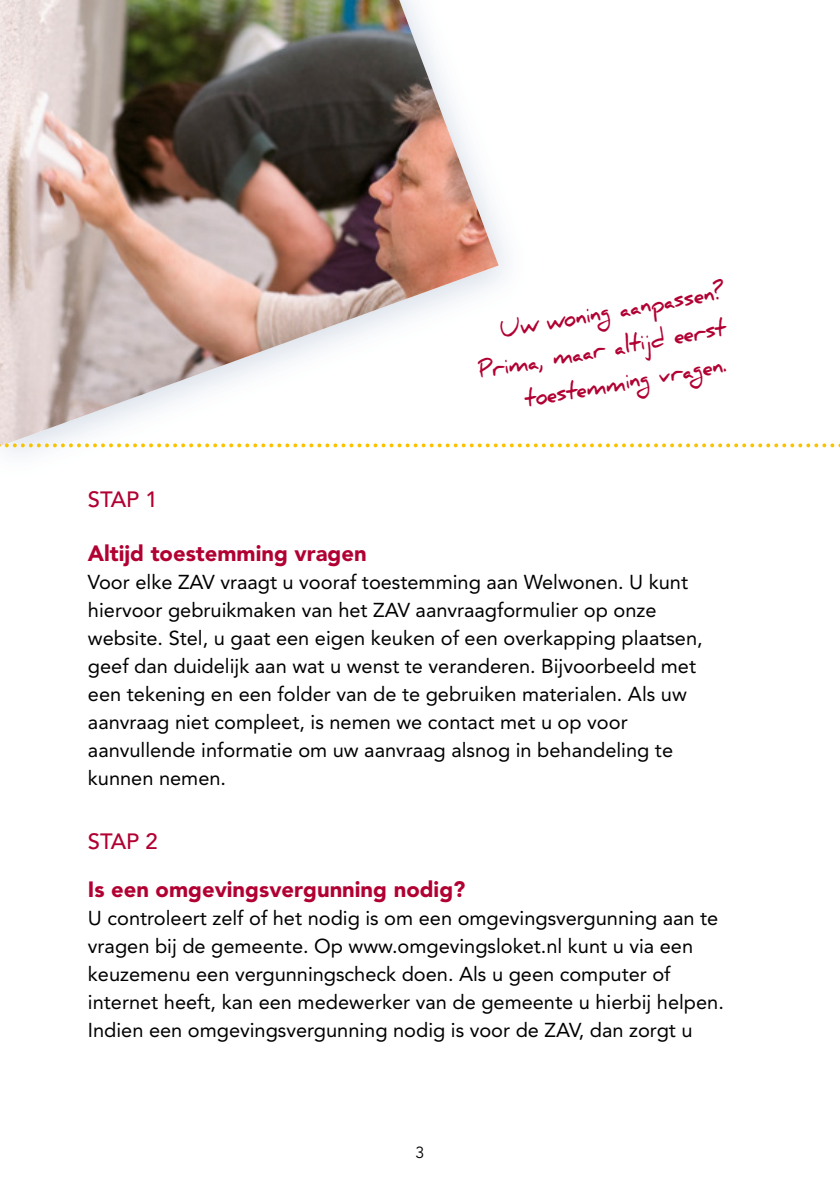
<style>
.page{position:relative;width:840px;height:1191px;background:#fff}
.page>*{position:absolute;margin:0;border:0;box-sizing:border-box;transform-origin:0 0}
.t1{font:700 24px "Daniel";color:#b10132;scale:.8 1}
.t2{font:900 22px "Avenir";color:#b10132}
.t3{font:500 22px "Avenir";color:#b10132}
.t4{font:20px/28px "Avenir";color:#000}
.t5{font:16px "Avenir";color:#000}
</style>
<div class="page">
<img style="left:0;top:0;width:839px;height:454px">
<p class="t1" style="left:498px;top:316px;width:286px;rotate:-10deg">U w w oning aanpassen?</p>
<p class="t1" style="left:476px;top:356px;width:314px;rotate:-10deg">Prima, maar altijd eerst</p>
<p class="t1" style="left:522px;top:385px;width:256px;rotate:-10deg">toestemming vragen.</p>
<p class="t3" style="left:88px;top:487px;width:71px">STAP 1</p>
<p class="t2" style="left:88px;top:540px;width:280px">Altijd toestemming vragen</p>
<p class="t4" style="left:88px;top:568px;width:616px">Voor elke ZAV vraagt u vooraf toestemming aan Welwonen. U kunt hiervoor gebruikmaken van het ZAV aanvraagformulier op onze website. Stel, u gaat een eigen keuken of een overkapping plaatsen, geef dan duidelijk aan wat u wenst te veranderen. Bijvoorbeeld met een tekening en een folder van de te gebruiken materialen. Als uw aanvraag niet compleet, is nemen we contact met u op voor aanvullende informatie om uw aanvraag alsnog in behandeling te kunnen nemen.</p>
<p class="t3" style="left:88px;top:829px;width:71px">STAP 2</p>
<p class="t2" style="left:88px;top:876px;width:379px">Is een omgevingsvergunning nodig?</p>
<p class="t4" style="left:88px;top:904px;width:637px">U controleert zelf of het nodig is om een omgevingsvergunning aan te vragen bij de gemeente. Op www.omgevingsloket.nl kunt u via een keuzemenu een vergunningscheck doen. Als u geen computer of internet heeft, kan een medewerker van de gemeente u hierbij helpen.<br>Indien een omgevingsvergunning nodig is voor de ZAV, dan zorgt u</p>
<p class="t5" style="left:415px;top:1143px;width:10px">3</p>
</div>
